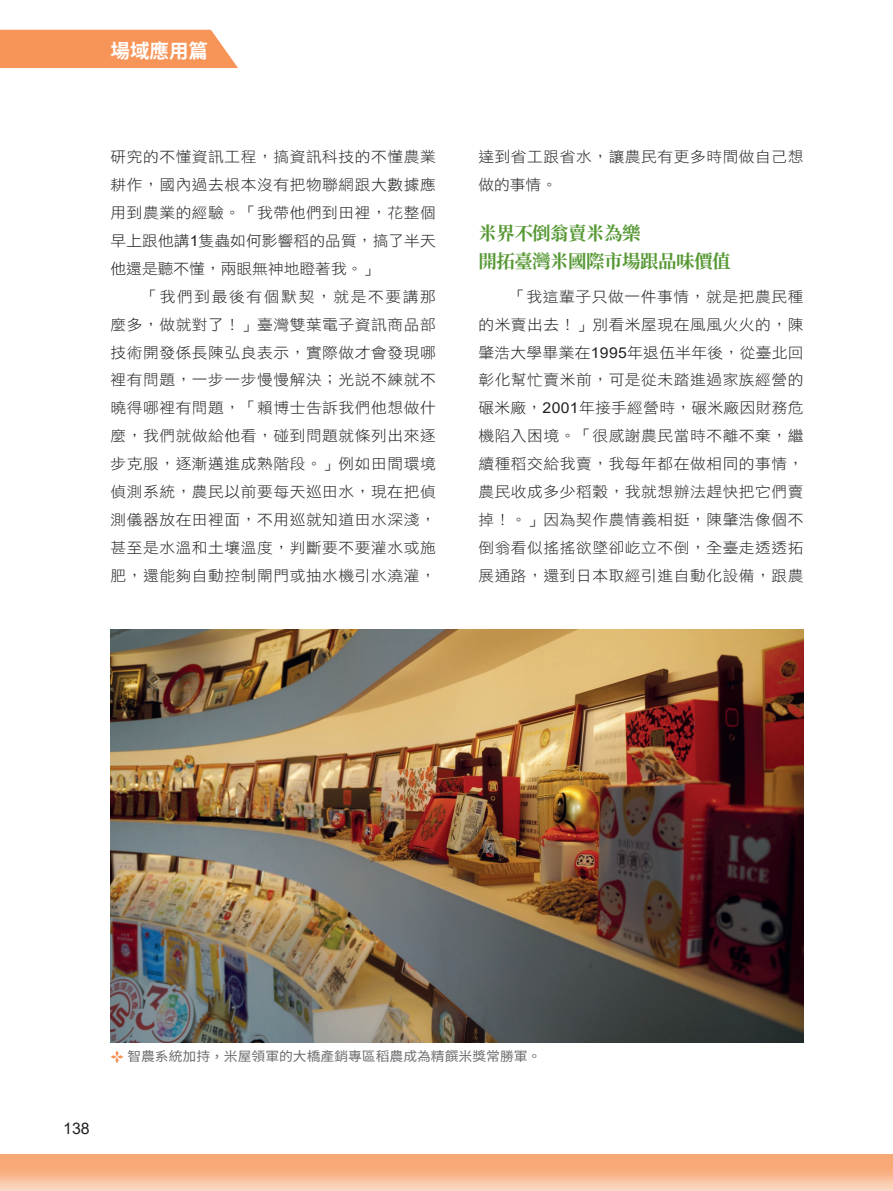
<style>
.page{position:relative;width:893px;height:1191px;background:#fff}
.page>*{position:absolute;margin:0;border:0;box-sizing:border-box;transform-origin:0 0}
.t1{font:700 19.5px "Source Han Sans TWHK";color:#fff}
.t2{font:700 18.6px/27.9px "Noto Serif CJ Ktc";letter-spacing:-.03em;color:#569834}
.t3{font:15.9px "Arial";color:#231f20}
.t4{font:15px/27.9px "DF Hei Std W3";letter-spacing:.035em;color:#231f20;text-align:justify;scale:1.05 1}
.t5{font:13.05px "Source Han Sans TWHK";color:#6c6d70;scale:1.05 1}
.s1{font-family:"Arial"}
</style>
<div class="page">
<svg style="left:0;top:1154px;width:893px;height:37px"></svg>
<img style="left:111px;top:629px;width:693px;height:413px">
<svg style="left:111px;top:1050px;width:13px;height:13px"></svg>
<div style="left:0;top:30px;width:238px;height:38px;background:#f79559"></div>
<h1 class="t1" style="left:111px;top:39px;width:99px">場域應用篇</h1>
<p class="t4" style="left:111px;top:143px;width:311px">研究的不懂資訊工程，搞資訊科技的不懂農業耕作，國內過去根本沒有把物聯網跟大數據應用到農業的經驗。「我帶他們到田裡，花整個早上跟他講<span class="s1">1</span>隻蟲如何影響稻的品質，搞了半天他還是聽不懂，兩眼無神地瞪著我。」</p>
<p class="t4" style="left:111px;top:282px;width:311px;text-indent:32px">「我們到最後有個默契，就是不要講那麼多，做就對了！」臺灣雙葉電子資訊商品部技術開發係長陳弘良表示，實際做才會發現哪裡有問題，一步一步慢慢解決；光說不練就不曉得哪裡有問題，「賴博士告訴我們他想做什麼，我們就做給他看，碰到問題就條列出來逐步克服，逐漸邁進成熟階段。」例如田間環境偵測系統，農民以前要每天巡田水，現在把偵測儀器放在田裡面，不用巡就知道田水深淺，甚至是水溫和土壤溫度，判斷要不要灌水或施肥，還能夠自動控制閘門或抽水機引水澆灌，</p>
<p class="t4" style="left:478px;top:143px;width:311px">達到省工跟省水，讓農民有更多時間做自己想做的事情。</p>
<p class="t2" style="left:478px;top:220px;width:254px">米界不倒翁賣米為樂　<br>開拓臺灣米國際市場跟品味價值</p>
<p class="t4" style="left:478px;top:282px;width:311px;text-indent:32px">「我這輩子只做一件事情，就是把農民種的米賣出去！」別看米屋現在風風火火的，陳肇浩大學畢業在<span class="s1">1995</span>年退伍半年後，從臺北回彰化幫忙賣米前，可是從未踏進過家族經營的碾米廠，<span class="s1">2001</span>年接手經營時，碾米廠因財務危機陷入困境。「很感謝農民當時不離不棄，繼續種稻交給我賣，我每年都在做相同的事情，農民收成多少稻穀，我就想辦法趕快把它們賣掉！。」因為契作農情義相挺，陳肇浩像個不倒翁看似搖搖欲墜卻屹立不倒，全臺走透透拓展通路，還到日本取經引進自動化設備，跟農</p>
<p class="t3" style="left:63px;top:1117px;width:28px">138</p>
<p class="t5" style="left:127px;top:1049px;width:396px">智農系統加持，米屋領軍的大橋產銷專區稻農成為精饌米獎常勝軍。</p>
</div>
